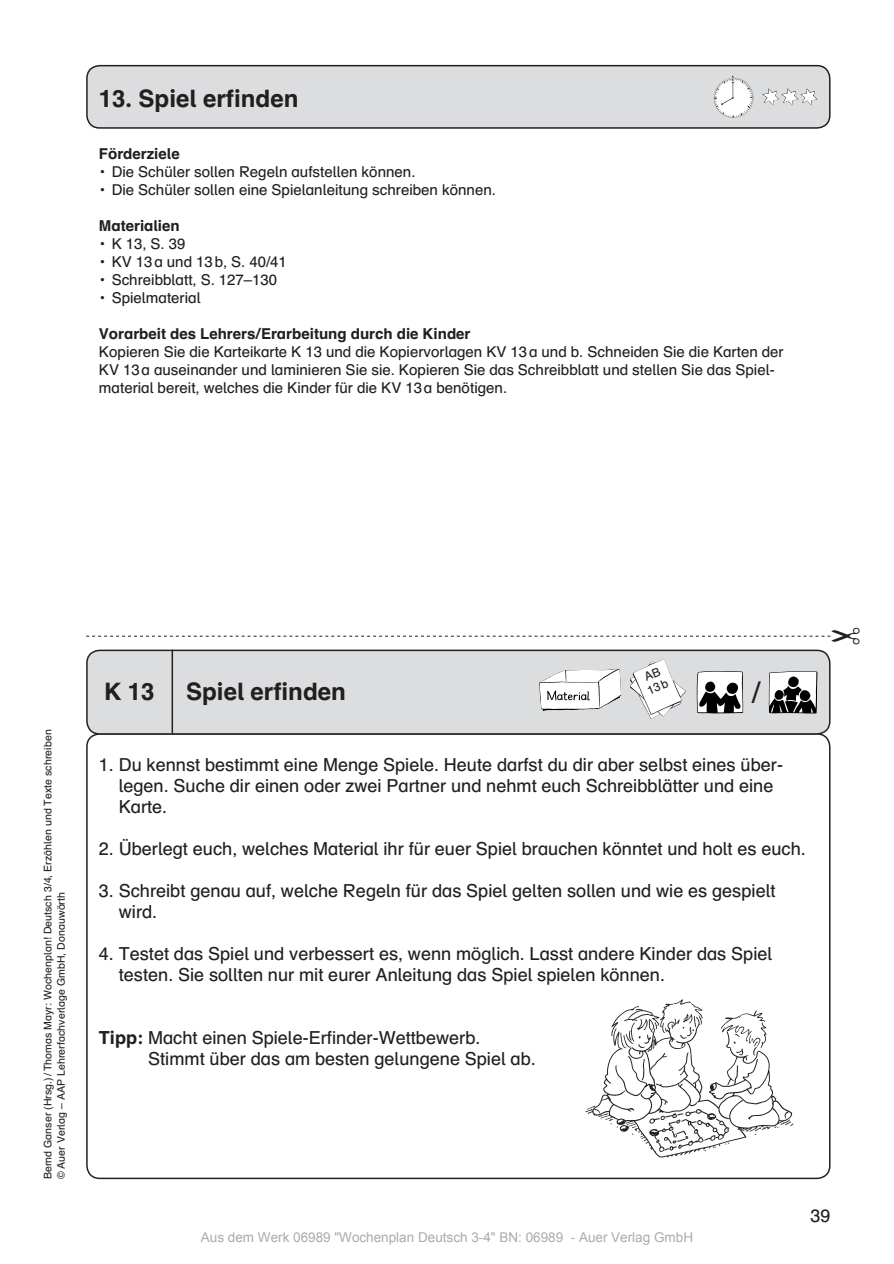
<style>
.page{position:relative;width:894px;height:1264px;background:#fff}
.page>*{position:absolute;margin:0;border:0;box-sizing:border-box;transform-origin:0 0}
.t1{font:30px "Auer Schulbuch";color:#231f20}
.t2{font:700 24px "Auer Schulbuch";color:#231f20}
.t3{font:18px/21px "Auer Schulbuch";color:#231f20}
.t4{font:15px/18px "Auer Schulbuch";color:#231f20}
.t5{font:700 15px "Auer Schulbuch";color:#231f20}
.t6{font:13.5px "Arial";color:#ababab}
.t7{font:12px/13.5px "Auer Schulbuch";color:#231f20}
.t8{font:10.5px/13.5px "Auer Schulbuch";letter-spacing:.005em;color:#231f20}
.s1{font-weight:700}
</style>
<div class="page">
<div style="left:87px;top:66px;width:742px;height:62px;background:#dcdddf;border-radius:13px"></div>
<div style="left:86px;top:65px;width:744px;height:64px;border:2px solid #231f20;border-radius:13px"></div>
<div style="left:87px;top:650px;width:742px;height:84px;background:#dcdddf;border-radius:13px"></div>
<div style="left:86px;top:649px;width:744px;height:85px;border:2px solid #231f20;border-radius:13px"></div>
<hr style="left:172px;top:649px;width:1px;height:84px;background:#231f20">
<svg style="left:720px;top:76px;width:13px;height:7px"></svg>
<svg style="left:762px;top:93px;width:6px;height:8px"></svg>
<svg style="left:781px;top:88px;width:7px;height:13px"></svg>
<svg style="left:800px;top:88px;width:7px;height:13px"></svg>
<svg style="left:699px;top:671px;width:19px;height:1px"></svg>
<svg style="left:795px;top:671px;width:15px;height:1px"></svg>
<img style="left:630px;top:659px;width:56px;height:60px">
<svg style="left:606px;top:669px;width:13px;height:1px"></svg>
<img style="left:586px;top:999px;width:207px;height:159px">
<svg style="left:86px;top:635px;width:745px;height:2px"></svg>
<h2 class="t2" style="left:99px;top:83px;width:201px">13. Spiel erfinden</h2>
<p class="t5" style="left:99px;top:144px;width:82px">Förderziele</p>
<p class="t4" style="left:99px;top:162px;width:318px">• Die Schüler sollen Regeln aufstellen können.</p>
<p class="t4" style="left:99px;top:180px;width:398px">• Die Schüler sollen eine Spielanleitung schreiben können.</p>
<p class="t5" style="left:99px;top:216px;width:82px">Materialien</p>
<p class="t4" style="left:99px;top:234px;width:88px">• K 13, S. 39</p>
<p class="t4" style="left:99px;top:252px;width:189px">• KV 13a und 13b, S. 40/41</p>
<p class="t4" style="left:99px;top:270px;width:180px">• Schreibblatt, S. 127–130</p>
<p class="t4" style="left:99px;top:288px;width:103px">• Spielmaterial</p>
<p class="t5" style="left:99px;top:324px;width:373px">Vorarbeit des Lehrers/Erarbeitung durch die Kinder</p>
<p class="t4" style="left:99px;top:342px;width:686px">Kopieren Sie die Karteikarte K 13 und die Kopiervorlagen KV 13a und b. Schneiden Sie die Karten der<br>KV 13a auseinander und laminieren Sie sie. Kopieren Sie das Schreibblatt und stellen Sie das Spiel&shy;material bereit, welches die Kinder für die KV 13a benötigen.</p>
<p class="t8" style="left:41px;top:1179px;width:451px;rotate:-90deg">Bernd Ganser (Hrsg.)/Thomas Mayr: Wochenplan! Deutsch 3/4, Erzählen und Texte schreiben © Auer Verlag – AAP Lehrerfachverlage GmbH, Donauwörth</p>
<h2 class="t2" style="left:104px;top:676px;width:52px">K 13</h2>
<h2 class="t2" style="left:186px;top:676px;width:161px">Spiel erfinden</h2>
<p class="t7" style="left:639px;top:672px;width:23px;rotate:-23deg">AB<br>13b</p>
<h1 class="t1" style="left:752px;top:673px;width:10px">/</h1>
<p class="t3" style="left:119px;top:754px;width:664px;text-indent:-20px">1. Du kennst bestimmt eine Menge Spiele. Heute darfst du dir aber selbst eines über&shy;legen. Suche dir einen oder zwei Partner und nehmt euch Schreibblätter und eine<br>Karte.</p>
<p class="t3" style="left:99px;top:838px;width:708px">2. Überlegt euch, welches Material ihr für euer Spiel brauchen könntet und holt es euch.</p>
<p class="t3" style="left:119px;top:880px;width:658px;text-indent:-20px">3. Schreibt genau auf, welche Regeln für das Spiel gelten sollen und wie es gespielt wird.</p>
<p class="t3" style="left:119px;top:943px;width:655px;text-indent:-20px">4. Testet das Spiel und verbessert es, wenn möglich. Lasst andere Kinder das Spiel testen. Sie sollten nur mit eurer Anleitung das Spiel spielen können.</p>
<p class="t3" style="left:148px;top:1027px;width:389px;text-indent:-49px"><span class="s1">Tipp:</span> Macht einen Spiele-Erfinder-Wettbewerb.<br>Stimmt über das am besten gelungene Spiel ab.</p>
<p class="t6" style="left:201px;top:1228px;width:494px">Aus dem Werk 06989 "Wochenplan Deutsch 3-4" BN: 06989 - Auer Verlag GmbH</p>
<p class="t3" style="left:810px;top:1204px;width:22px">39</p>
</div>
